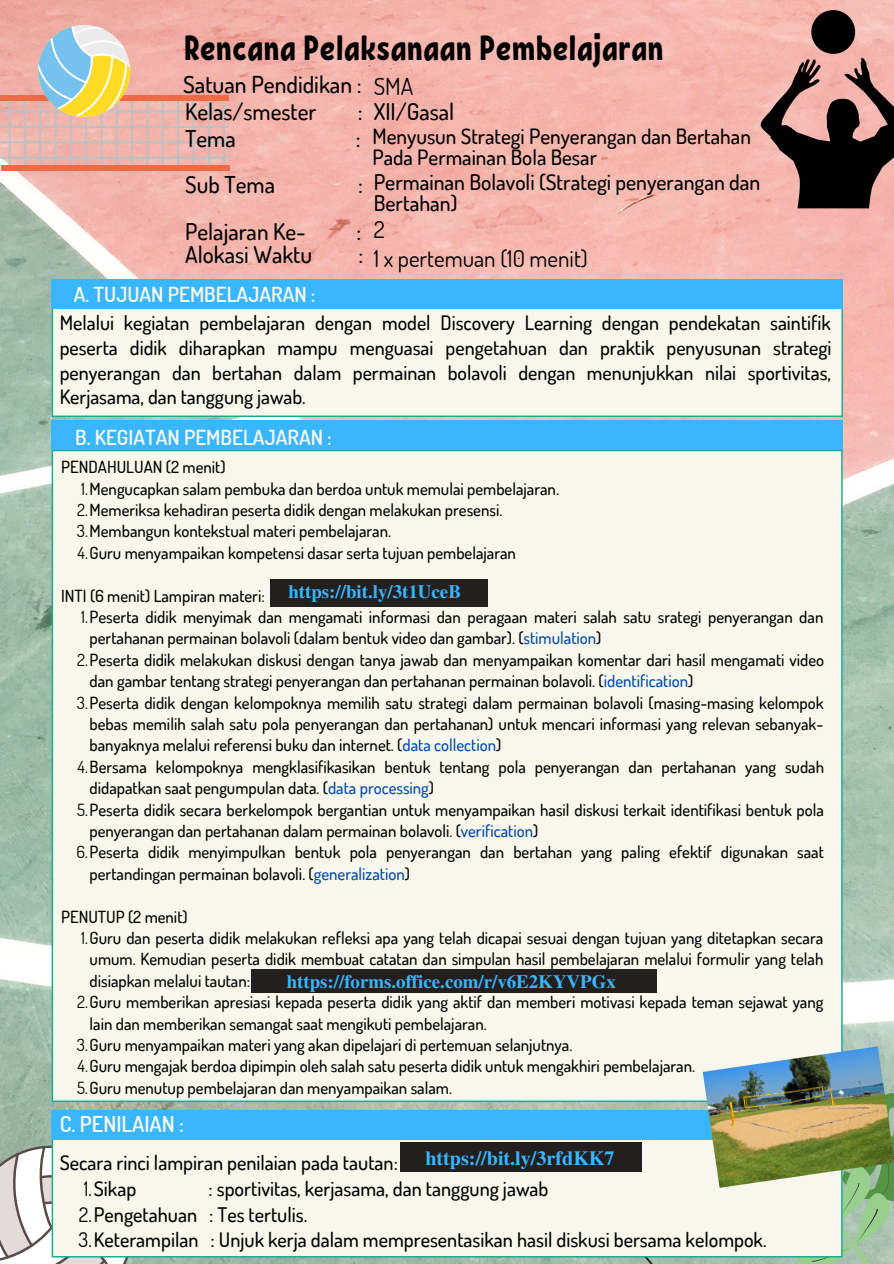
<style>
.page{position:relative;width:894px;height:1264px;background:#fff}
.page>*{position:absolute;margin:0;border:0;box-sizing:border-box;transform-origin:0 0}
.t1{font:35.1px "RF Krabuler";color:#000}
.t2{font:500 23.4px "Dosis";color:#000}
.t3{font:23.4px "Dosis";color:#000}
.t4{font:500 23.1px "Dosis";color:#000}
.t5{font:23.1px "Dosis";color:#000}
.t6{font:600 21.9px "Dosis";color:#f8f7ed}
.t7{font:500 21.6px/21.5px "Dosis";color:#000}
.t8{font:500 21.15px/20.2px "Dosis";color:#000}
.t9{font:600 20.85px "Dosis";color:#f8f7ed}
.t10{font:500 20.1px "Dosis";color:#000}
.t11{font:700 20.1px "Te X Gyre Termes";color:#38b6ff}
.t12{font:500 19.95px/24.8px "Dosis";color:#000;text-align:justify}
.t13{font:700 18.9px "Te X Gyre Termes";color:#38b6ff}
.t14{font:500 16.65px/21.5px "Dosis";color:#000}
.s1{font-weight:400}
.s2{color:#004aad}
</style>
<div class="page">
<img style="left:0;top:0;width:893px;height:1263px">
<div style="left:52px;top:280px;width:790px;height:136px;background:#f8f7ed"></div>
<hr style="left:52px;top:280px;width:1px;height:135px;background:#19ad8e">
<hr style="left:841px;top:280px;width:1px;height:135px;background:#19ad8e">
<hr style="left:53px;top:415px;width:788px;height:2px;background:#19ad8e">
<div style="left:52px;top:279px;width:790px;height:29px;background:#38b6ff"></div>
<svg style="left:760px;top:58px;width:133px;height:150px;background:#7d5d59"></svg>
<div style="left:811px;top:10px;width:43px;height:44px;background:#000;border-radius:50%"></div>
<div style="left:52px;top:1110px;width:789px;height:146px;background:#f8f7ed"></div>
<hr style="left:52px;top:1111px;width:1px;height:144px;background:#19ad8e">
<svg style="left:0;top:1145px;width:134px;height:119px"></svg>
<hr style="left:53px;top:1255px;width:787px;height:2px;background:#19ad8e">
<div style="left:400px;top:1142px;width:241px;height:29px;background:#231f1f"></div>
<div style="left:52px;top:1109px;width:790px;height:30px;background:#38b6ff"></div>
<hr style="left:9px;top:99px;width:2px;height:69px;background:#c0c0c0">
<hr style="left:24px;top:99px;width:2px;height:69px;background:#c0c0c0">
<hr style="left:39px;top:99px;width:2px;height:69px;background:#c0c0c0">
<hr style="left:55px;top:99px;width:2px;height:69px;background:#c0c0c0">
<hr style="left:70px;top:99px;width:2px;height:69px;background:#c0c0c0">
<hr style="left:85px;top:99px;width:2px;height:69px;background:#c0c0c0">
<hr style="left:100px;top:99px;width:2px;height:69px;background:#c0c0c0">
<hr style="left:116px;top:99px;width:2px;height:69px;background:#c0c0c0">
<hr style="left:131px;top:99px;width:2px;height:69px;background:#c0c0c0">
<hr style="left:146px;top:99px;width:2px;height:69px;background:#c0c0c0">
<hr style="left:162px;top:99px;width:2px;height:69px;background:#c0c0c0">
<hr style="left:177px;top:99px;width:2px;height:69px;background:#c0c0c0">
<hr style="left:192px;top:99px;width:2px;height:69px;background:#c0c0c0">
<hr style="left:208px;top:99px;width:2px;height:69px;background:#c0c0c0">
<hr style="left:223px;top:99px;width:2px;height:69px;background:#c0c0c0">
<div style="left:0;top:94px;width:228px;height:6px;background:#ed6b44"></div>
<div style="left:2px;top:165px;width:228px;height:6px;background:#ed6b44"></div>
<hr style="left:0;top:110px;width:229px;height:2px;background:#c0c0c0">
<hr style="left:0;top:126px;width:229px;height:2px;background:#c0c0c0">
<hr style="left:0;top:141px;width:229px;height:2px;background:#c0c0c0">
<hr style="left:0;top:157px;width:229px;height:2px;background:#c0c0c0">
<svg style="left:38px;top:25px;width:92px;height:92px;background:#cdcfab"></svg>
<div style="left:52px;top:450px;width:789px;height:651px;background:#f8f7ed"></div>
<svg style="left:542px;top:1101px;width:351px;height:162px"></svg>
<hr style="left:52px;top:451px;width:1px;height:649px;background:#19ad8e">
<hr style="left:841px;top:451px;width:1px;height:649px;background:#19ad8e">
<hr style="left:53px;top:1100px;width:788px;height:1px;background:#19ad8e">
<hr style="left:53px;top:450px;width:788px;height:1px;background:#19ad8e">
<div style="left:52px;top:421px;width:790px;height:29px;background:#38b6ff"></div>
<div style="left:270px;top:580px;width:217px;height:27px;background:#231f1f"></div>
<div style="left:251px;top:969px;width:406px;height:23px;background:#231f1f"></div>
<img style="left:702px;top:1046px;width:191px;height:141px">
<p class="t1" style="left:184px;top:25px;width:481px">Rencana Pelaksanaan Pembelajaran</p>
<p class="t4" style="left:373px;top:96px;width:82px">XII/Gasal</p>
<p class="t4" style="left:185px;top:123px;width:52px">Tema</p>
<p class="t4" style="left:356px;top:123px;width:6px">:</p>
<p class="t4" style="left:185px;top:169px;width:91px">Sub Tema</p>
<p class="t4" style="left:358px;top:169px;width:6px">:</p>
<p class="t4" style="left:185px;top:216px;width:122px">Pelajaran Ke-</p>
<p class="t4" style="left:356px;top:216px;width:6px">:</p>
<p class="t4" style="left:185px;top:239px;width:128px">Alokasi Waktu</p>
<p class="t4" style="left:358px;top:239px;width:6px">:</p>
<p class="t2" style="left:183px;top:69px;width:180px">Satuan Pendidikan :</p>
<p class="t3" style="left:373px;top:71px;width:41px">SMA</p>
<p class="t4" style="left:185px;top:96px;width:133px">Kelas/smester</p>
<p class="t4" style="left:358px;top:96px;width:6px">:</p>
<p class="t8" style="left:372px;top:126px;width:380px">Menyusun Strategi Penyerangan dan Bertahan<br>Pada Permainan Bola Besar</p>
<p class="t7" style="left:373px;top:170px;width:388px">Permainan Bolavoli (Strategi penyerangan dan<br>Bertahan)</p>
<p class="t5" style="left:373px;top:214px;width:12px">2</p>
<p class="t5" style="left:373px;top:243px;width:215px">1 x pertemuan (10 menit)</p>
<p class="t9" style="left:74px;top:280px;width:243px">A. TUJUAN PEMBELAJARAN :</p>
<p class="t12" style="left:60px;top:310px;width:773px">Melalui kegiatan pembelajaran dengan model Discovery Learning dengan pendekatan saintifik peserta didik diharapkan mampu menguasai pengetahuan dan praktik penyusunan strategi penyerangan dan bertahan dalam permainan bolavoli dengan menunjukkan nilai sportivitas, Kerjasama, dan tanggung jawab.</p>
<p class="t9" style="left:75px;top:424px;width:258px">B. KEGIATAN PEMBELAJARAN :</p>
<p class="t14" style="left:81px;top:477px;width:479px"><span class="s1">1.</span>Mengucapkan salam pembuka dan berdoa untuk memulai pembelajaran.</p>
<p class="t14" style="left:77px;top:498px;width:426px"><span class="s1">2.</span>Memeriksa kehadiran peserta didik dengan melakukan presensi.</p>
<p class="t14" style="left:77px;top:520px;width:315px"><span class="s1">3.</span>Membangun kontekstual materi pembelajaran.</p>
<p class="t14" style="left:78px;top:541px;width:440px"><span class="s1">4.</span>Guru menyampaikan kompetensi dasar serta tujuan pembelajaran</p>
<p class="t14" style="left:61px;top:456px;width:166px">PENDAHULUAN (2 menit)</p>
<p class="t14" style="left:61px;top:584px;width:205px">INTI (6 menit) Lampiran materi:</p>
<p class="t13" style="left:288px;top:577px;width:174px">https://bit.ly/3t1UceB</p>
<p class="t14" style="left:89px;top:605px;width:735px;text-indent:-8px"><span class="s1">1.</span>Peserta didik menyimak dan mengamati informasi dan peragaan materi salah satu srategi penyerangan dan pertahanan permainan bolavoli (dalam bentuk video dan gambar). (<span class="s2">stimulation</span>)</p>
<p class="t14" style="left:89px;top:648px;width:736px;text-indent:-12px"><span class="s1">2.</span>Peserta didik melakukan diskusi dengan tanya jawab dan menyampaikan komentar dari hasil mengamati video dan gambar tentang strategi penyerangan dan pertahanan permainan bolavoli. (<span class="s2">identification</span>)</p>
<p class="t14" style="left:89px;top:691px;width:735px;text-align:justify;text-indent:-13px"><span class="s1">3.</span>Peserta didik dengan kelompoknya memilih satu strategi dalam permainan bolavoli (masing-masing kelompok bebas memilih salah satu pola penyerangan dan pertahanan) untuk mencari informasi yang relevan sebanyak&shy;banyaknya melalui referensi buku dan internet. (<span class="s2">data collection</span>)</p>
<p class="t14" style="left:89px;top:755px;width:736px;text-indent:-12px"><span class="s1">4.</span>Bersama kelompoknya mengklasifikasikan bentuk tentang pola penyerangan dan pertahanan yang sudah didapatkan saat pengumpulan data. (<span class="s2">data processing</span>)</p>
<p class="t14" style="left:89px;top:798px;width:735px;text-indent:-12px"><span class="s1">5.</span>Peserta didik secara berkelompok bergantian untuk menyampaikan hasil diskusi terkait identifikasi bentuk pola penyerangan dan pertahanan dalam permainan bolavoli. (<span class="s2">verification</span>)</p>
<p class="t14" style="left:89px;top:841px;width:735px;text-indent:-13px"><span class="s1">6.</span>Peserta didik menyimpulkan bentuk pola penyerangan dan bertahan yang paling efektif digunakan saat pertandingan permainan bolavoli. (<span class="s2">generalization</span>)</p>
<p class="t14" style="left:61px;top:905px;width:128px">PENUTUP (2 menit)</p>
<p class="t14" style="left:89px;top:926px;width:735px;text-align:justify;text-indent:-8px"><span class="s1">1.</span>Guru dan peserta didik melakukan refleksi apa yang telah dicapai sesuai dengan tujuan yang ditetapkan secara umum. Kemudian peserta didik membuat catatan dan simpulan hasil pembelajaran melalui formulir yang telah disiapkan melalui tautan:</p>
<p class="t14" style="left:89px;top:990px;width:735px;text-indent:-12px"><span class="s1">2.</span>Guru memberikan apresiasi kepada peserta didik yang aktif dan memberi motivasi kepada teman sejawat yang lain dan memberikan semangat saat mengikuti pembelajaran.</p>
<p class="t14" style="left:77px;top:1033px;width:497px"><span class="s1">3.</span>Guru menyampaikan materi yang akan dipelajari di pertemuan selanjutnya.</p>
<p class="t14" style="left:78px;top:1055px;width:618px"><span class="s1">4.</span>Guru mengajak berdoa dipimpin oleh salah satu peserta didik untuk mengakhiri pembelajaran.</p>
<p class="t14" style="left:77px;top:1076px;width:376px"><span class="s1">5.</span>Guru menutup pembelajaran dan menyampaikan salam.</p>
<p class="t13" style="left:286px;top:967px;width:330px">https://forms.office.com/r/v6E2KYVPGx</p>
<p class="t6" style="left:60px;top:1109px;width:126px">C. PENILAIAN :</p>
<p class="t10" style="left:60px;top:1148px;width:339px">Secara rinci lampiran penilaian pada tautan:</p>
<p class="t11" style="left:425px;top:1142px;width:191px">https://bit.ly/3rfdKK7</p>
<p class="t10" style="left:84px;top:1174px;width:54px"><span class="s1">1.</span>Sikap</p>
<p class="t10" style="left:208px;top:1174px;width:341px">: sportivitas, kerjasama, dan tanggung jawab</p>
<p class="t10" style="left:79px;top:1200px;width:230px"><span class="s1">2.</span>Pengetahuan : Tes tertulis.</p>
<p class="t10" style="left:79px;top:1226px;width:689px"><span class="s1">3.</span>Keterampilan : Unjuk kerja dalam mempresentasikan hasil diskusi bersama kelompok.</p>
</div>
